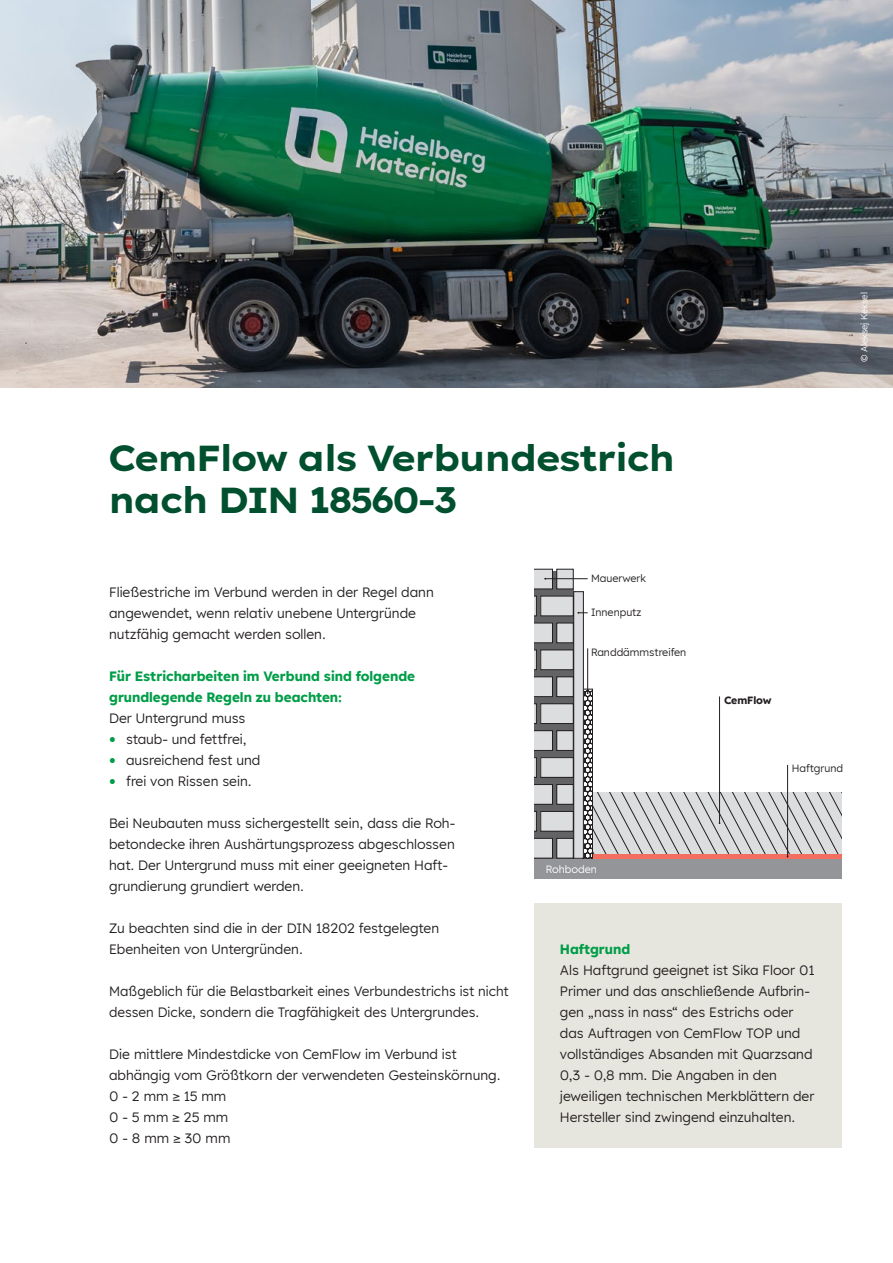
<style>
.page{position:relative;width:893px;height:1263px;background:#fff}
.page>*{position:absolute;margin:0;border:0;box-sizing:border-box;transform-origin:0 0}
.t1{font:700 36px/42px "Lexend Exa HM";color:#004f2f}
.t2{font:13.5px/21px "Lexend HM";color:#231f20}
.t3{font:700 13.5px/21px "Lexend HM";color:#009d48}
.t4{font:10.5px "Lexend HM";color:#231f20}
.t5{font:10.5px "Lexend HM";color:#fff}
.t6{font:700 10.5px "Lexend HM";letter-spacing:-.005em;color:#231f20}
.t7{font:9px "Lexend HM";letter-spacing:-.005em;color:#fff}
.s1{font-family:"Lexend Exa HM";font-weight:700;font-size:18px;color:#009d48}
</style>
<div class="page">
<img style="left:0;top:0;width:893px;height:387px">
<div style="left:534px;top:903px;width:308px;height:245px;background:#e7e6de"></div>
<div style="left:534px;top:858px;width:308px;height:20px;background:#939598"></div>
<svg style="left:534px;top:569px;width:308px;height:289px"></svg>
<p class="t7" style="left:858px;top:362px;width:71px;rotate:-90deg">© Aleksej Keksel</p>
<h1 class="t1" style="left:109px;top:435px;width:567px">CemFlow als Verbundestrich nach DIN 18560-3</h1>
<p class="t2" style="left:109px;top:581px;width:326px">Fließestriche im Verbund werden in der Regel dann angewendet, wenn relativ unebene Untergründe nutzfähig gemacht werden sollen.</p>
<p class="t3" style="left:109px;top:665px;width:307px">Für Estricharbeiten im Verbund sind folgende grundlegende Regeln zu beachten:</p>
<p class="t2" style="left:109px;top:707px;width:138px">Der Untergrund muss</p>
<p class="t2" style="left:109px;top:728px;width:139px"><span class="s1">•</span> staub- und fettfrei,</p>
<p class="t2" style="left:109px;top:749px;width:153px"><span class="s1">•</span> ausreichend fest und</p>
<p class="t2" style="left:109px;top:770px;width:144px"><span class="s1">•</span> frei von Rissen sein.</p>
<p class="t2" style="left:109px;top:812px;width:347px">Bei Neubauten muss sichergestellt sein, dass die Roh&shy;betondecke ihren Aushärtungsprozess abgeschlossen hat. Der Untergrund muss mit einer geeigneten Haft&shy;grundierung grundiert werden.</p>
<p class="t2" style="left:109px;top:917px;width:332px">Zu beachten sind die in der DIN 18202 festgelegten<br>Ebenheiten von Untergründen.</p>
<p class="t2" style="left:109px;top:980px;width:401px">Maßgeblich für die Belastbarkeit eines Verbundestrichs ist nicht dessen Dicke, sondern die Tragfähigkeit des Untergrundes.</p>
<p class="t2" style="left:109px;top:1043px;width:393px">Die mittlere Mindestdicke von CemFlow im Verbund ist abhängig vom Größtkorn der verwendeten Gesteinskörnung.<br>0 - 2 mm ≥ 15 mm<br>0 - 5 mm ≥ 25 mm<br>0 - 8 mm ≥ 30 mm</p>
<p class="t4" style="left:591px;top:571px;width:57px">Mauerwerk</p>
<p class="t4" style="left:591px;top:604px;width:52px">Innenputz</p>
<p class="t4" style="left:591px;top:644px;width:97px">Randdämmstreifen</p>
<p class="t5" style="left:546px;top:862px;width:53px">Rohboden</p>
<p class="t6" style="left:724px;top:692px;width:49px">CemFlow</p>
<p class="t4" style="left:792px;top:760px;width:53px">Haftgrund</p>
<p class="t3" style="left:560px;top:938px;width:72px">Haftgrund</p>
<p class="t2" style="left:560px;top:959px;width:256px">Als Haftgrund geeignet ist Sika Floor 01<br>Primer und das anschließende Aufbrin&shy;gen „nass in nass“ des Estrichs oder das Auftragen von CemFlow TOP und vollständiges Absanden mit Quarzsand 0,3 - 0,8 mm. Die Angaben in den jeweiligen technischen Merkblättern der Hersteller sind zwingend einzuhalten.</p>
</div>
